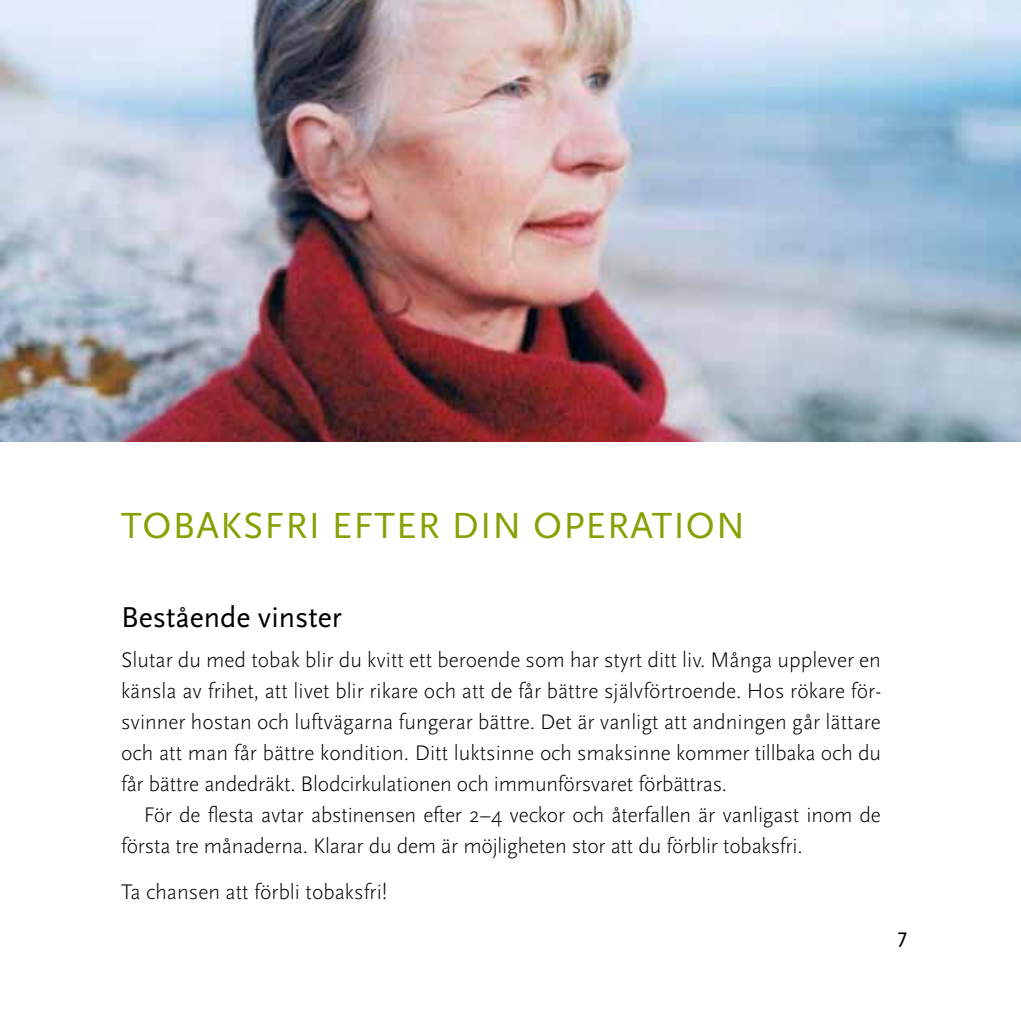
<style>
.page{position:relative;width:1021px;height:1021px;background:#fff}
.page>*{position:absolute;margin:0;border:0;box-sizing:border-box;transform-origin:0 0}
.t1{font:38px "Scala Sans";letter-spacing:.115em;color:#84a202}
.t2{font:30px "Scala Sans";color:#000}
.t3{font:300 22px/31px "Scala Sans";letter-spacing:-.01em;color:#000;text-align:justify}
.t4{font:22px "Scala Sans Caps";color:#000}
</style>
<div class="page">
<img style="left:0;top:0;width:1020px;height:441px">
<h1 class="t1" style="left:121px;top:505px;width:625px">TOBAKSFRI EFTER DI N OPERATION</h1>
<h2 class="t2" style="left:121px;top:601px;width:222px">BESTÅENDE VINSTER</h2>
<p class="t3" style="left:121px;top:644px;width:761px">Slutar du med tobak blir du kvitt ett beroende som har styrt ditt liv. Många upplever en känsla av frihet, att livet blir rikare och att de får bättre självförtroende. Hos rökare för&shy;svinner hostan och luftvägarna fungerar bättre. Det är vanligt att andningen går lättare och att man får bättre kondition. Ditt luktsinne och smaksinne kommer tillbaka och du får bättre andedräkt. Blodcirkulationen och immunförsvaret förbättras.</p>
<p class="t3" style="left:121px;top:799px;width:761px;text-indent:23px">För de flesta avtar abstinensen efter 2–4 veckor och återfallen är vanligast inom de första tre månaderna. Klarar du dem är möjligheten stor att du förblir tobaksfri.</p>
<p class="t3" style="left:121px;top:877px;width:268px">Ta chansen att förbli tobaksfri!</p>
<p class="t4" style="left:896px;top:927px;width:12px">7</p>
</div>
